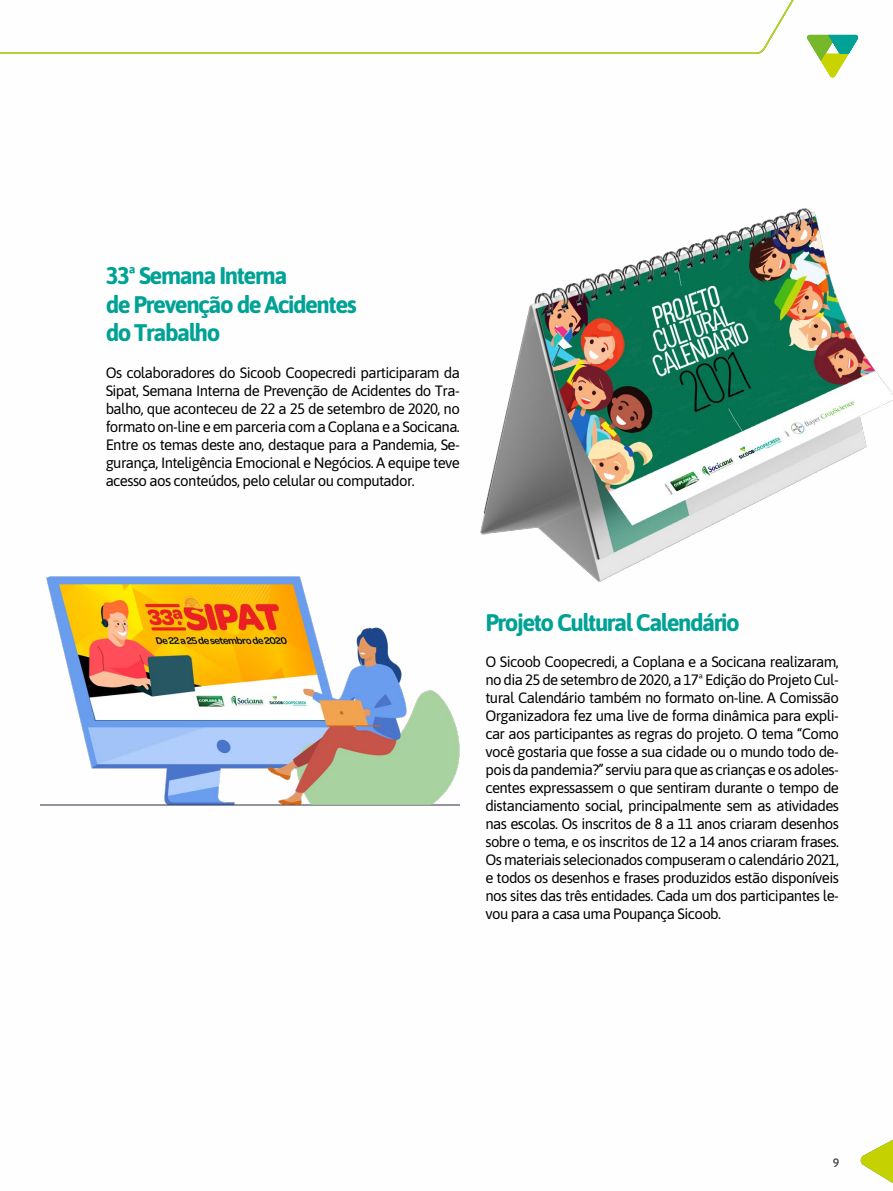
<style>
.page{position:relative;width:893px;height:1191px;background:#fff}
.page>*{position:absolute;margin:0;border:0;box-sizing:border-box;transform-origin:0 0}
.t1{font:700 24px/28.8px "Asap";letter-spacing:-.06em;color:#00a295}
.t2{font:15px/18px "Asap";letter-spacing:-.04em;color:#000;text-align:justify}
.t3{font:12px "Asap";color:#575756}
</style>
<div class="page">
<svg style="left:0;top:0;width:817px;height:54px"></svg>
<svg style="left:807px;top:35px;width:51px;height:42px"></svg>
<svg style="left:860px;top:1139px;width:33px;height:45px"></svg>
<img style="left:40px;top:576px;width:420px;height:230px">
<img style="left:480px;top:208px;width:413px;height:374px">
<h1 class="t1" style="left:106px;top:260px;width:253px">33ª Semana Interna<br>de Prevenção de Acidentes do Trabalho</h1>
<p class="t2" style="left:106px;top:362px;width:356px">Os colaboradores do Sicoob Coopecredi participaram da Sipat, Semana Interna de Prevenção de Acidentes do Tra&shy;balho, que aconteceu de 22 a 25 de setembro de 2020, no formato on-line e em parceria com a Coplana e a Socicana.<br>Entre os temas deste ano, destaque para a Pandemia, Se&shy;gurança, Inteligência Emocional e Negócios. A equipe teve acesso aos conteúdos, pelo celular ou computador.</p>
<h1 class="t1" style="left:485px;top:606px;width:256px">Projeto Cultural Calendário</h1>
<p class="t2" style="left:485px;top:651px;width:355px">O Sicoob Coopecredi, a Coplana e a Socicana realizaram, no dia 25 de setembro de 2020, a 17ª Edição do Projeto Cul&shy;tural Calendário também no formato on-line. A Comissão Organizadora fez uma live de forma dinâmica para expli&shy;car aos participantes as regras do projeto. O tema “Como você gostaria que fosse a sua cidade ou o mundo todo de&shy;pois da pandemia?” serviu para que as crianças e os adoles&shy;centes expressassem o que sentiram durante o tempo de distanciamento social, principalmente sem as atividades nas escolas. Os inscritos de 8 a 11 anos criaram desenhos sobre o tema, e os inscritos de 12 a 14 anos criaram frases.<br>Os materiais selecionados compuseram o calendário 2021, e todos os desenhos e frases produzidos estão disponíveis nos sites das três entidades. Cada um dos participantes le&shy;vou para a casa uma Poupança Sicoob.</p>
<p class="t3" style="left:833px;top:1154px;width:8px">9</p>
</div>
